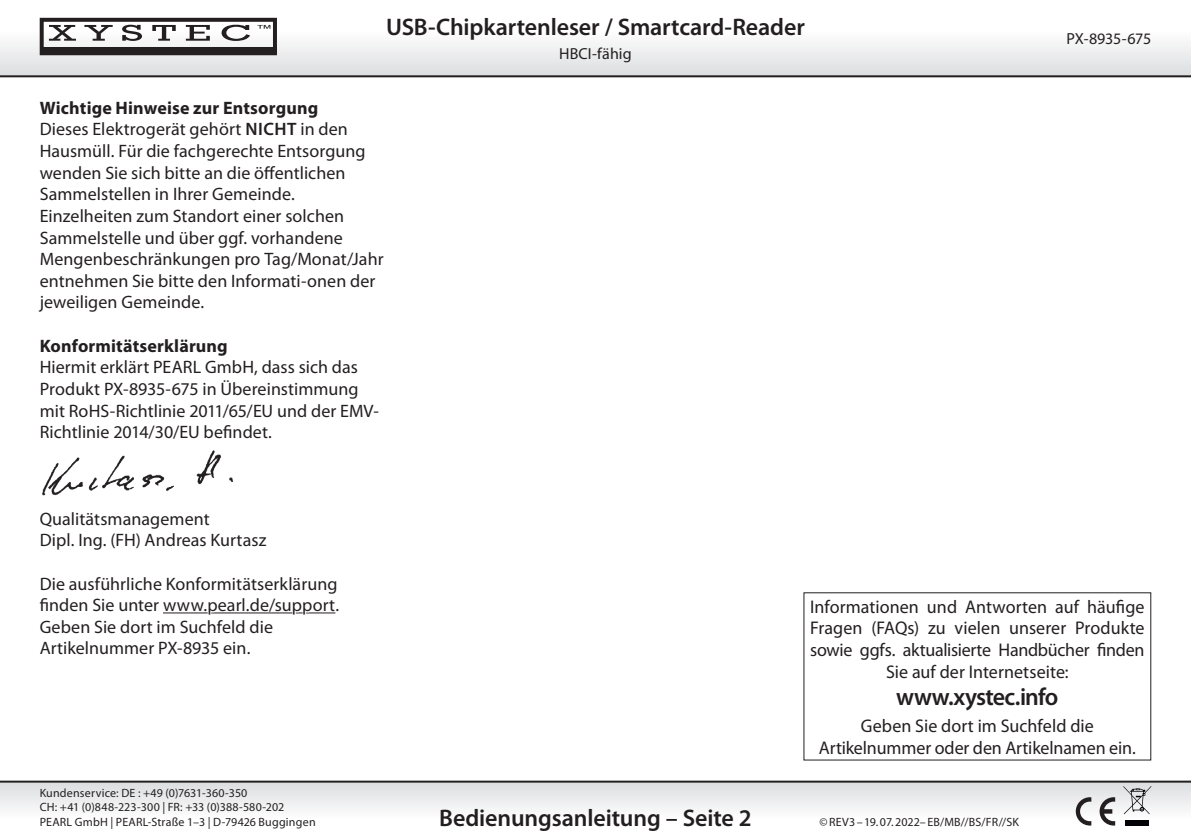
<style>
.page{position:relative;width:1191px;height:840px;background:#fff}
.page>*{position:absolute;margin:0;border:0;box-sizing:border-box;transform-origin:0 0}
.t1{font:600 24.4px "Myriad Pro";letter-spacing:-.035em;color:#231f20}
.t2{font:600 24px "Myriad Pro";letter-spacing:-.005em;color:#231f20}
.t3{font:18.4px/21.6px "Myriad Pro";color:#231f20;text-align:center}
.t4{font:18px/21.6px "Myriad Pro";letter-spacing:.005em;color:#231f20}
.t5{font:16px "Myriad Pro";color:#231f20}
.t6{font:12px/14.4px "Myriad Pro";letter-spacing:.015em;color:#231f20}
.s1{font-weight:700}
.s2{font-weight:700;color:#fff}
.s3{color:#fff}
.s4{font-weight:600}
</style>
<div class="page">
<div style="left:0;top:0;width:1191px;height:76px;background:linear-gradient(to bottom,#fff,#e2e3e4)"></div>
<svg style="left:0;top:782px;width:1191px;height:44px"></svg>
<hr style="left:0;top:75px;width:1191px;height:2px;background:#231f20">
<hr style="left:0;top:780px;width:1191px;height:2px;background:#231f20">
<svg style="left:1075px;top:796px;width:16px;height:29px"></svg>
<svg style="left:1099px;top:796px;width:16px;height:29px"></svg>
<svg style="left:1123px;top:785px;width:28px;height:28px"></svg>
<div style="left:1125px;top:819px;width:23px;height:6px;background:#020207"></div>
<div style="left:40px;top:47px;width:236px;height:5px;background:#231f20"></div>
<div style="left:40px;top:18px;width:237px;height:37px;border:4px solid #231f20"></div>
<svg style="left:49px;top:25px;width:27px;height:16px"></svg>
<svg style="left:84px;top:25px;width:29px;height:16px"></svg>
<svg style="left:122px;top:25px;width:20px;height:16px"></svg>
<svg style="left:152px;top:25px;width:24px;height:16px"></svg>
<svg style="left:186px;top:25px;width:24px;height:16px"></svg>
<svg style="left:221px;top:25px;width:29px;height:16px"></svg>
<svg style="left:257px;top:25px;width:13px;height:4px"></svg>
<hr style="left:163px;top:612px;width:172px;height:1px;background:#231f20">
<img style="left:42px;top:450px;width:191px;height:46px">
<h2 class="t2" style="left:386px;top:11px;width:420px">USB-Chipkartenleser / Smartcard-Reader</h2>
<p class="t5" style="left:559px;top:43px;width:74px">HBCI-fähig</p>
<p class="t4" style="left:40px;top:97px;width:345px"><span class="s1">Wichti</span><span class="s2">g</span><span class="s1">e Hinweise zur Entsor</span><span class="s2">g</span><span class="s1">un</span><span class="s2">g<br></span>Dieses Elektro<span class="s3">g</span>erät <span class="s3">g</span>ehört <span class="s4">NICHT</span> in den Hausmüll. Für die fach<span class="s3">g</span>erechte Entsor<span class="s3">g</span>un<span class="s3">g </span>wenden Sie sich bitte an die öffentlichen Sammelstellen in Ihrer Gemeinde.<br>Einzelheiten zum Standort einer solchen Sammelstelle und über <span class="s3">gg</span>f. vorhandene Men<span class="s3">g</span>enbeschränkun<span class="s3">g</span>en <span class="s3">p</span>ro Ta<span class="s3">g</span>/Monat/Jahr entnehmen Sie bitte den Informati-onen der <span class="s3">j</span>eweili<span class="s3">g</span>en Gemeinde.</p>
<p class="t4" style="left:40px;top:334px;width:341px"><span class="s1">Konformitätserklärun</span><span class="s2">g<br></span>Hiermit erklärt PEARL GmbH, dass sich das Produkt PX-8935-675 in Übereinstimmun<span class="s3">g </span>mit RoHS-Richtlinie 2011/65/EU und der EMV-Richtlinie 2014/30/EU befindet.</p>
<p class="t5" style="left:1066px;top:29px;width:86px">PX-8935-675</p>
<p class="t4" style="left:40px;top:507px;width:228px">Qualitätsmana<span class="s3">g</span>ement<br>Di<span class="s3">p</span>l. In<span class="s3">g</span>. (FH) Andreas Kurtasz</p>
<p class="t4" style="left:40px;top:572px;width:301px">Die ausführliche Konformitätserklärun<span class="s3">g </span>finden Sie unter www.<span class="s3">p</span>earl.de/su<span class="s3">pp</span>ort.<br>Geben Sie dort im Suchfeld die Artikelnummer PX-8935 ein.</p>
<p class="t6" style="left:40px;top:784px;width:277px">Kundenservice: DE : +49 (0)7631-360-350<br>CH: +41 (0)848-223-300 | FR: +33 (0)388-580-202<br>PEARL GmbH | PEARL-Straße 1–3 | D-79426 Bu<span class="s3">gg</span>in<span class="s3">g</span>en</p>
<p class="t3" style="left:810px;top:595px;width:336px">Informationen und Antworten auf häufige Fragen (FAQs) zu vielen unserer Produkte sowie ggfs. aktualisierte Handbücher finden Sie auf der Internetseite:</p>
<h1 class="t1" style="left:896px;top:680px;width:164px">www.xystec.info</h1>
<p class="t3" style="left:819px;top:714px;width:318px">Geben Sie dort im Suchfeld die<br>Artikelnummer oder den Artikelnamen ein.</p>
<h2 class="t2" style="left:439px;top:801px;width:314px">Bedienungsanleitung – Seite 2</h2>
<p class="t6" style="left:819px;top:813px;width:201px">©REV3–19.07.2022– EB/MB//BS/FR//SK</p>
</div>
